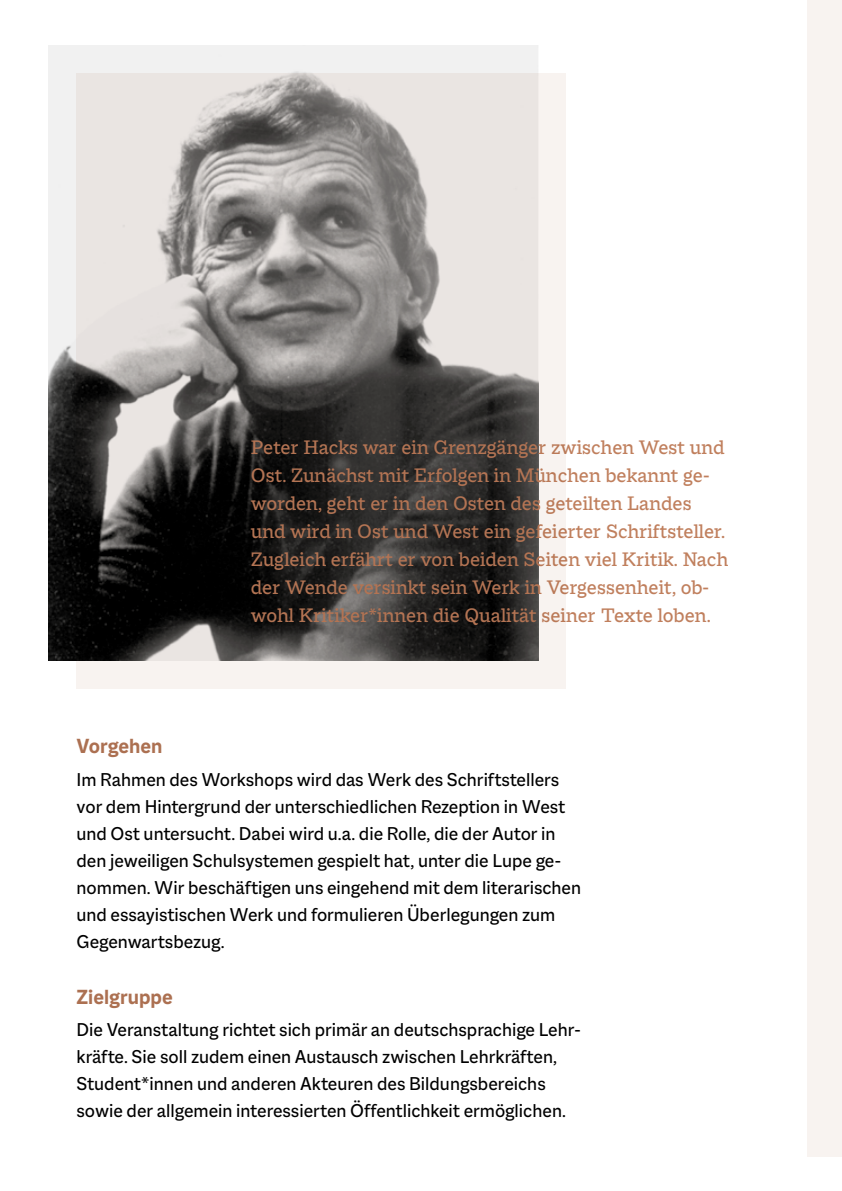
<style>
.page{position:relative;width:842px;height:1191px;background:#fff}
.page>*{position:absolute;margin:0;border:0;box-sizing:border-box;transform-origin:0 0}
.t1{font:700 22px "Macklin Sans";color:#ac7051}
.t2{font:500 21px/28px "Macklin Slab";color:#c07f5d}
.t3{font:20px/27px "Macklin Sans";color:#000}
</style>
<div class="page">
<div style="left:808px;top:0;width:34px;height:1157px;background:#f8f3f0"></div>
<svg style="left:48px;top:45px;width:490px;height:615px;fill:#f1f1f1"></svg>
<svg style="left:77px;top:74px;width:489px;height:615px;background:#868482"></svg>
<p class="t2" style="left:251px;top:433px;width:479px">Peter Hacks war ein Grenzgänger zwischen West und Ost. Zunächst mit Erfolgen in München bekannt ge&shy;worden, geht er in den Osten des geteilten Landes und wird in Ost und West ein gefeierter Schriftsteller.<br>Zugleich erfährt er von beiden Seiten viel Kritik. Nach der Wende versinkt sein Werk in Vergessenheit, ob&shy;wohl Kritiker*innen die Qualität seiner Texte loben.</p>
<p class="t1" style="left:77px;top:733px;width:87px">Vorgehen</p>
<p class="t3" style="left:77px;top:766px;width:506px">Im Rahmen des Workshops wird das Werk des Schriftstellers vor dem Hintergrund der unterschiedlichen Rezeption in West und Ost untersucht. Dabei wird u.a. die Rolle, die der Autor in den jeweiligen Schulsystemen gespielt hat, unter die Lupe ge&shy;nommen. Wir beschäftigen uns eingehend mit dem literarischen und essayistischen Werk und formulieren Überlegungen zum Gegenwartsbezug.</p>
<p class="t1" style="left:77px;top:983px;width:98px">Zielgruppe</p>
<p class="t3" style="left:77px;top:1016px;width:506px">Die Veranstaltung richtet sich primär an deutschsprachige Lehr&shy;kräfte. Sie soll zudem einen Austausch zwischen Lehrkräften, Student*innen und anderen Akteuren des Bildungsbereichs sowie der allgemein interessierten Öffentlichkeit ermöglichen.</p>
</div>
